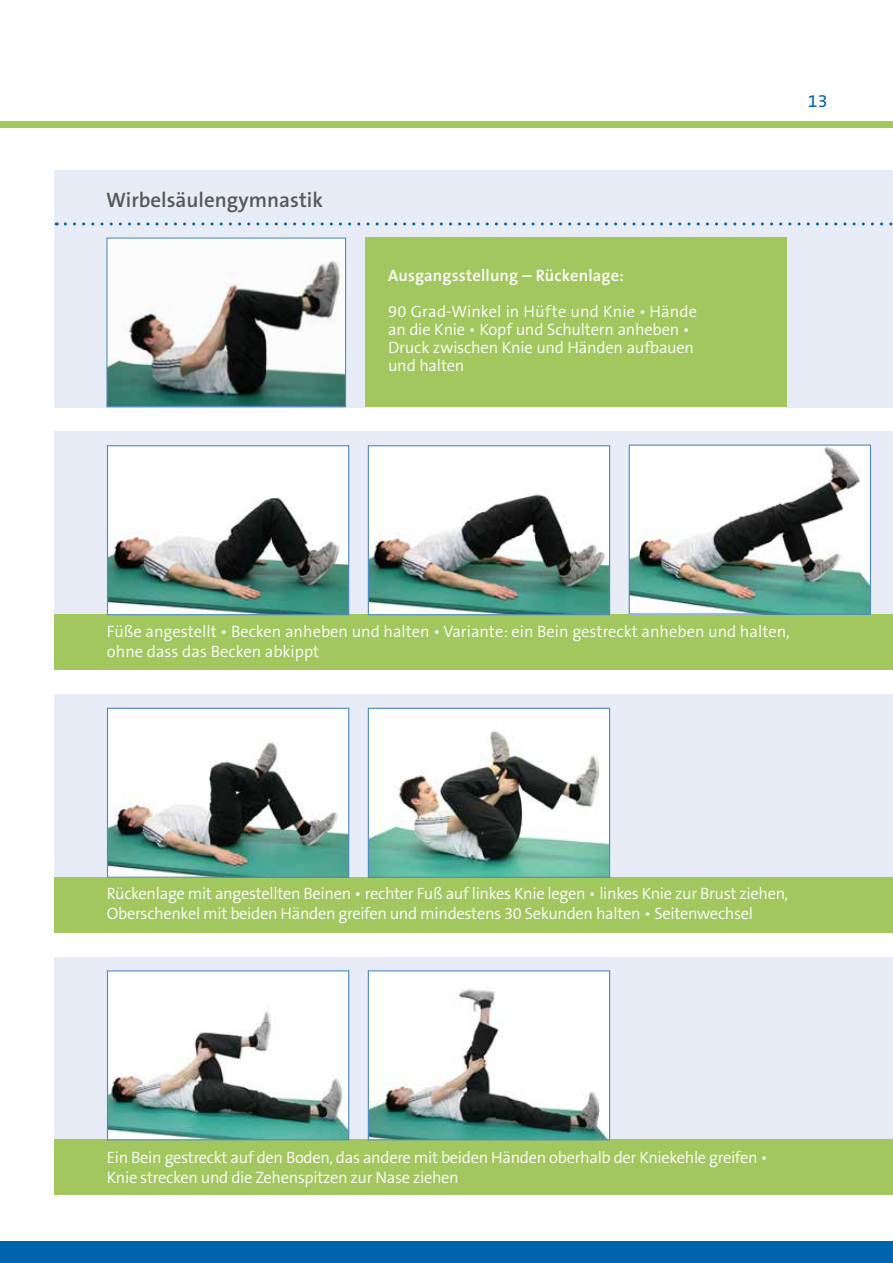
<style>
.page{position:relative;width:893px;height:1263px;background:#fff}
.page>*{position:absolute;margin:0;border:0;box-sizing:border-box;transform-origin:0 0}
.t1{font:600 21px "The Sans B W6";color:#58585a}
.t2{font:18px "The Sans B W5 Plain";color:#0064ad}
.t3{font:300 16.5px/18px "The Sans B W4";letter-spacing:-.02em;color:#fff}
.t4{font:300 16.5px/19.8px "The Sans B W4";color:#fff}
.t5{font:600 16.5px "The Sans B W6";letter-spacing:.01em;color:#fff}
</style>
<div class="page">
<div style="left:0;top:121px;width:893px;height:6px;background:#a2c75f"></div>
<div style="left:0;top:1242px;width:893px;height:21px;background:#0064ad"></div>
<div style="left:54px;top:170px;width:839px;height:237px;background:#e8ecf6"></div>
<div style="left:365px;top:237px;width:422px;height:170px;background:#a2c75f"></div>
<svg style="left:65px;top:222px;width:828px;height:3px"></svg>
<img style="left:108px;top:239px;width:236px;height:166px">
<div style="left:106px;top:237px;width:240px;height:170px;border:1px solid #528bc4"></div>
<div style="left:54px;top:432px;width:839px;height:220px;background:#e8ecf6"></div>
<div style="left:54px;top:615px;width:839px;height:55px;background:#a2c75f"></div>
<img style="left:109px;top:447px;width:238px;height:166px">
<div style="left:107px;top:445px;width:242px;height:170px;border:1px solid #528bc4"></div>
<img style="left:370px;top:447px;width:238px;height:166px">
<div style="left:368px;top:445px;width:242px;height:170px;border:1px solid #528bc4"></div>
<img style="left:631px;top:446px;width:238px;height:167px">
<div style="left:629px;top:444px;width:242px;height:171px;border:1px solid #528bc4"></div>
<div style="left:54px;top:694px;width:839px;height:221px;background:#e8ecf6"></div>
<div style="left:55px;top:877px;width:838px;height:55px;background:#a2c75f"></div>
<img style="left:109px;top:710px;width:238px;height:166px">
<div style="left:107px;top:708px;width:242px;height:170px;border:1px solid #528bc4"></div>
<img style="left:370px;top:710px;width:238px;height:166px">
<div style="left:368px;top:708px;width:242px;height:170px;border:1px solid #528bc4"></div>
<div style="left:54px;top:957px;width:839px;height:220px;background:#e8ecf6"></div>
<div style="left:55px;top:1140px;width:838px;height:55px;background:#a2c75f"></div>
<img style="left:109px;top:972px;width:238px;height:166px">
<div style="left:107px;top:970px;width:242px;height:170px;border:1px solid #528bc4"></div>
<img style="left:370px;top:972px;width:238px;height:166px">
<div style="left:368px;top:970px;width:242px;height:170px;border:1px solid #528bc4"></div>
<p class="t1" style="left:106px;top:186px;width:218px">Wirbelsäulengymnastik</p>
<p class="t5" style="left:388px;top:265px;width:237px">Ausgangsstellung – Rückenlage:</p>
<p class="t3" style="left:388px;top:302px;width:311px">90 Grad-Winkel in Hüfte und Knie • Hände an die Knie • Kopf und Schultern anheben •<br>Druck zwischen Knie und Händen aufbauen und halten</p>
<p class="t2" style="left:808px;top:89px;width:21px">13</p>
<p class="t4" style="left:107px;top:621px;width:684px">Füße angestellt • Becken anheben und halten • Variante: ein Bein gestreckt anheben und halten, ohne dass das Becken abkippt</p>
<p class="t3" style="left:107px;top:884px;width:683px;line-height:19.8px">Rückenlage mit angestellten Beinen • rechter Fuß auf linkes Knie legen • linkes Knie zur Brust ziehen,<br>Oberschenkel mit beiden Händen greifen und mindestens 30 Sekunden halten • Seitenwechsel</p>
<p class="t3" style="left:107px;top:1148px;width:662px;line-height:19.8px">Ein Bein gestreckt auf den Boden, das andere mit beiden Händen oberhalb der Kniekehle greifen •<br>Knie strecken und die Zehenspitzen zur Nase ziehen</p>
</div>
